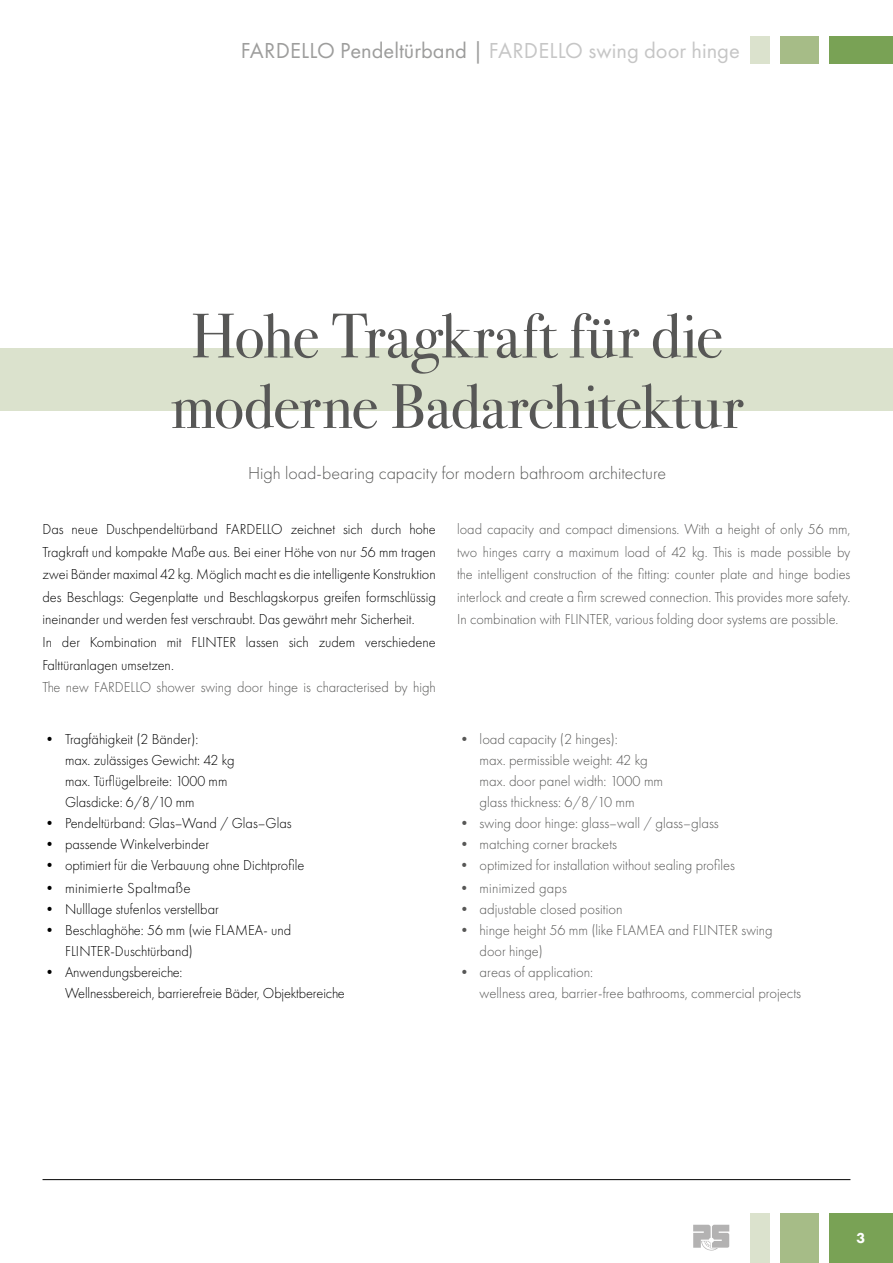
<style>
.page{position:relative;width:893px;height:1263px;background:#fff}
.page>*{position:absolute;margin:0;border:0;box-sizing:border-box;transform-origin:0 0}
.t1{font:63px/70.5px "Bodoni Svty Two ITCTT";color:#575756;text-align:center}
.t2{font:22.5px "Futura PT";color:#9d9d9c}
.t3{font:300 18px "Futura PT";color:#575756}
.t4{font:300 15px/22.5px "Futura PT";color:#000;scale:.96 1}
.t5{font:300 15px/22.5px "Futura PT";color:#575756;text-align:justify;scale:.96 1}
.t6{font:300 15px/21px "Futura PT";color:#575756}
.t7{font:800 15px "Futura PT";color:#fff}
.s1{color:#c6c6c6}
</style>
<div class="page">
<div style="left:0;top:348px;width:893px;height:63px;background:#dbe2cd"></div>
<hr style="left:43px;top:1179px;width:807px;height:1px;background:#000">
<div style="left:829px;top:36px;width:64px;height:28px;background:#79a255"></div>
<div style="left:780px;top:36px;width:39px;height:28px;background:#a6bc87"></div>
<div style="left:750px;top:36px;width:20px;height:28px;background:#dbe2cd"></div>
<div style="left:829px;top:1213px;width:64px;height:50px;background:#79a255"></div>
<div style="left:780px;top:1213px;width:39px;height:50px;background:#a6bc87"></div>
<div style="left:750px;top:1213px;width:20px;height:50px;background:#dbe2cd"></div>
<svg style="left:693px;top:1225px;width:36px;height:25px"></svg>
<h2 class="t2" style="left:241px;top:37px;width:501px">FARDELLO Pendeltürband | <span class="s1">FARDELLO swing door hinge</span></h2>
<h1 class="t1" style="left:171px;top:294px;width:574px">Hohe Tragkraft für die moderne Badarchitektur</h1>
<p class="t3" style="left:248px;top:462px;width:419px">High load-bearing capacity for modern bathroom architecture</p>
<p class="t4" style="left:43px;top:518px;width:411px">Das neue Duschpendeltürband FARDELLO zeichnet sich durch hohe Tragkraft und kompakte Maße aus. Bei einer Höhe von nur 56 mm tragen zwei Bänder maximal 42 kg. Möglich macht es die intelligente Konstruktion des Beschlags: Gegenplatte und Beschlagskorpus greifen formschlüssig ineinander und werden fest verschraubt. Das gewährt mehr Sicherheit.<br>In der Kombination mit FLINTER lassen sich zudem verschiedene Falttüranlagen umsetzen.</p>
<p class="t5" style="left:43px;top:676px;width:411px">The new FARDELLO shower swing door hinge is characterised by high</p>
<p class="t4" style="left:65px;top:729px;width:178px;line-height:21px;text-indent:-22px">• Tragfähigkeit (2 Bänder):<br>max. zulässiges Gewicht: 42 kg max. Türflügelbreite: 1000 mm<br>Glasdicke: 6/8/10 mm</p>
<p class="t4" style="left:43px;top:812px;width:261px">• Pendeltürband: Glas–Wand / Glas–Glas</p>
<p class="t4" style="left:43px;top:833px;width:175px">• passende Winkelverbinder</p>
<p class="t4" style="left:43px;top:854px;width:274px">• optimiert für die Verbauung ohne Dichtprofile</p>
<p class="t4" style="left:43px;top:876px;width:156px">• minimierte Spaltmaße</p>
<p class="t4" style="left:43px;top:897px;width:185px">• Nulllage stufenlos verstellbar</p>
<p class="t4" style="left:65px;top:919px;width:237px;line-height:21px;text-indent:-22px">• Beschlaghöhe: 56 mm (wie FLAMEA- und<br>FLINTER-Duschtürband)</p>
<p class="t4" style="left:65px;top:961px;width:293px;line-height:21px;text-indent:-22px">• Anwendungsbereiche:<br>Wellnessbereich, barrierefreie Bäder, Objektbereiche</p>
<p class="t5" style="left:457px;top:518px;width:411px">load capacity and compact dimensions. With a height of only 56 mm, two hinges carry a maximum load of 42 kg. This is made possible by the intelligent construction of the fitting: counter plate and hinge bodies interlock and create a firm screwed connection. This provides more safety.<br>In combination with FLINTER, various folding door systems are possible.</p>
<p class="t6" style="left:480px;top:729px;width:185px;text-indent:-22px">• load capacity (2 hinges):<br>max. permissible weight: 42 kg max. door panel width: 1000 mm glass thickness: 6/8/10 mm</p>
<p class="t6" style="left:457px;top:813px;width:263px">• swing door hinge: glass–wall / glass–glass</p>
<p class="t6" style="left:457px;top:834px;width:162px">• matching corner brackets</p>
<p class="t5" style="left:457px;top:854px;width:291px">• optimized for installation without sealing profiles</p>
<p class="t5" style="left:457px;top:876px;width:116px">• minimized gaps</p>
<p class="t6" style="left:457px;top:898px;width:167px">• adjustable closed position</p>
<p class="t6" style="left:480px;top:919px;width:294px;text-indent:-22px">• hinge height 56 mm (like FLAMEA and FLINTER swing door hinge)</p>
<p class="t6" style="left:480px;top:961px;width:323px;text-indent:-22px">• areas of application:<br>wellness area, barrier-free bathrooms, commercial projects</p>
<p class="t7" style="left:857px;top:1228px;width:10px">3</p>
</div>
